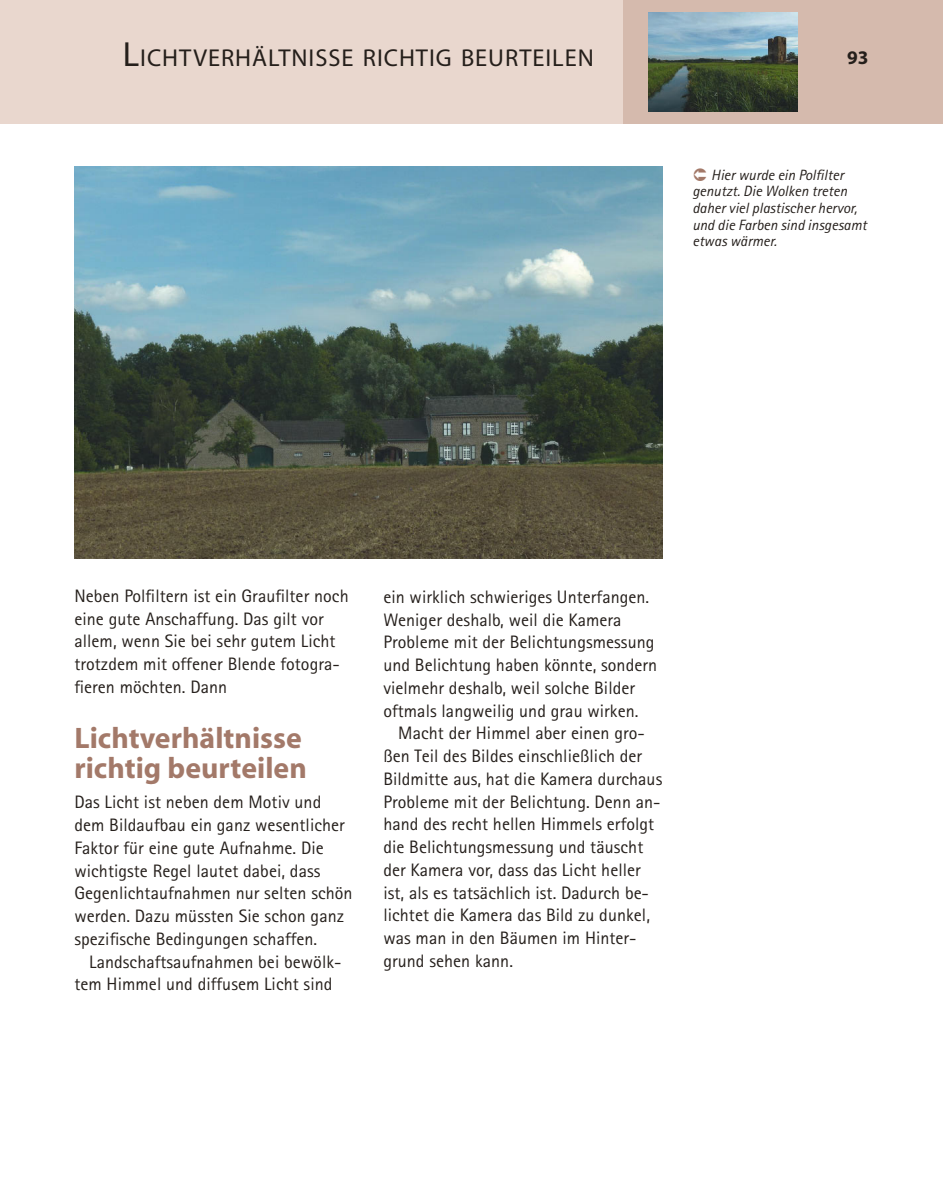
<style>
.page{position:relative;width:943px;height:1191px;background:#fff}
.page>*{position:absolute;margin:0;border:0;box-sizing:border-box;transform-origin:0 0}
.t1{font:700 29.75px/29.8px "Myriad";color:#a37969}
.t2{font:24.5px "Myriad";letter-spacing:.04em;color:#251f1b}
.t3{font:700 19.25px "Myriad";color:#251f1b}
.t4{font:18.03px/22.8px "Rotis Sans Serif";letter-spacing:.005em;color:#251f1b}
.t5{font:italic 14.88px/16.6px "Rotis Sans Serif";color:#251f1b}
.s1{font-size:35px}
</style>
<div class="page">
<div style="left:276px;top:0;width:348px;height:124px;background:#e9d7ce"></div>
<div style="left:0;top:0;width:276px;height:124px;background:#e9d7ce"></div>
<div style="left:623px;top:0;width:320px;height:124px;background:#d5baad"></div>
<img style="left:649px;top:12px;width:149px;height:99px">
<img style="left:74px;top:166px;width:588px;height:392px">
<h2 class="t2" style="left:123px;top:45px;width:472px"><span class="s1">L</span>ICHTVERHÄLTNISSE RICHTIG BEURTEILEN</h2>
<p class="t3" style="left:847px;top:48px;width:23px">93</p>
<p class="t5" style="left:692px;top:166px;width:176px;text-indent:19px">Hier wurde ein Polfilter genutzt. Die Wolken treten daher viel plastischer hervor, und die Farben sind insgesamt etwas wärmer.</p>
<p class="t4" style="left:74px;top:584px;width:276px">Neben Polfiltern ist ein Graufilter noch eine gute Anschaffung. Das gilt vor allem, wenn Sie bei sehr gutem Licht trotzdem mit offener Blende fotogra&shy;fieren möchten. Dann</p>
<h1 class="t1" style="left:74px;top:724px;width:234px">Lichtverhältnisse richtig beurteilen</h1>
<p class="t4" style="left:74px;top:790px;width:280px">Das Licht ist neben dem Motiv und dem Bildaufbau ein ganz wesentlicher Faktor für eine gute Aufnahme. Die wichtigste Regel lautet dabei, dass Gegenlichtaufnahmen nur selten schön werden. Dazu müssten Sie schon ganz spezifische Bedingungen schaffen.</p>
<p class="t4" style="left:74px;top:950px;width:268px;text-indent:15px">Landschaftsaufnahmen bei bewölk&shy;tem Himmel und diffusem Licht sind</p>
<p class="t4" style="left:383px;top:585px;width:275px">ein wirklich schwieriges Unterfangen.<br>Weniger deshalb, weil die Kamera Probleme mit der Belichtungsmessung und Belichtung haben könnte, sondern vielmehr deshalb, weil solche Bilder oftmals langweilig und grau wirken.</p>
<p class="t4" style="left:383px;top:721px;width:280px;text-indent:15px">Macht der Himmel aber einen gro&shy;ßen Teil des Bildes einschließlich der Bildmitte aus, hat die Kamera durchaus Probleme mit der Belichtung. Denn an&shy;hand des recht hellen Himmels erfolgt die Belichtungsmessung und täuscht der Kamera vor, dass das Licht heller ist, als es tatsächlich ist. Dadurch be&shy;lichtet die Kamera das Bild zu dunkel, was man in den Bäumen im Hinter&shy;grund sehen kann.</p>
</div>
